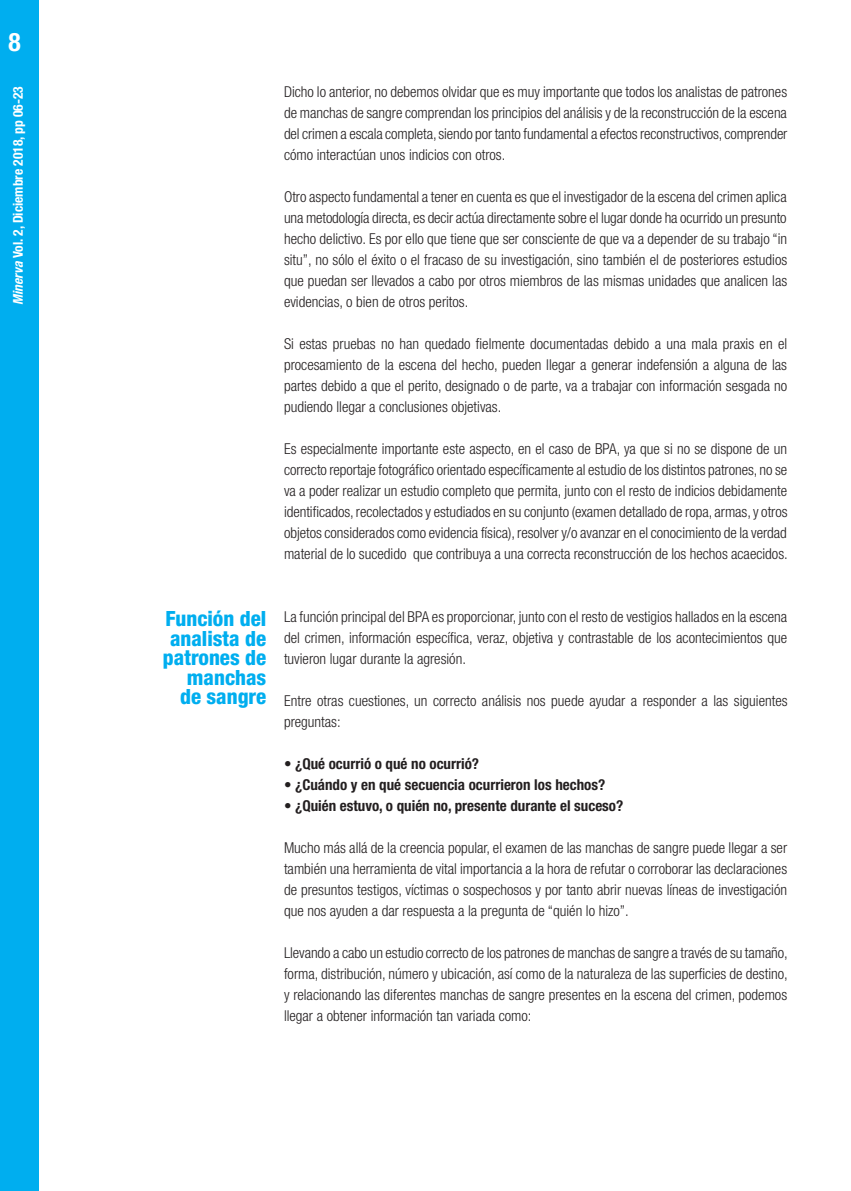
<style>
.page{position:relative;width:851px;height:1191px;background:#fff}
.page>*{position:absolute;margin:0;border:0;box-sizing:border-box;transform-origin:0 0}
.t1{font:700 condensed 25.5px "Helvetica Neue LT Std";color:#fff}
.TITULO_CH{font:800 condensed 21px "Helvetica Neue LT Std";color:#00aeef}
.t2{font:300 condensed 15px/21px "Helvetica Neue LT Std";color:#231f20;text-align:justify}
.t3{font:700 condensed 15px "Helvetica Neue LT Std";color:#231f20}
.t4{font:700 condensed 13.5px "Helvetica Neue LT Std";color:#fff}
.s1{font-style:italic}
</style>
<div class="page">
<div style="left:0;top:0;width:38px;height:1191px;background:#00aeef"></div>
<p class="t1" style="left:9px;top:27px;width:14px">8</p>
<p class="t4" style="left:10px;top:305px;width:220px;rotate:-90deg"><span class="s1">Minerva</span> Vol. 2, Diciembre 2018, pp 06-23</p>
<p class="t2" style="left:284px;top:81px;width:505px">Dicho lo anterior, no debemos olvidar que es muy importante que todos los analistas de patrones de manchas de sangre comprendan los principios del análisis y de la reconstrucción de la escena del crimen a escala completa, siendo por tanto fundamental a efectos reconstructivos, comprender cómo interactúan unos indicios con otros.</p>
<p class="t2" style="left:284px;top:186px;width:504px">Otro aspecto fundamental a tener en cuenta es que el investigador de la escena del crimen aplica una metodología directa, es decir actúa directamente sobre el lugar donde ha ocurrido un presunto hecho delictivo. Es por ello que tiene que ser consciente de que va a depender de su trabajo “in situ”, no sólo el éxito o el fracaso de su investigación, sino también el de posteriores estudios que puedan ser llevados a cabo por otros miembros de las mismas unidades que analicen las evidencias, o bien de otros peritos.</p>
<p class="t2" style="left:284px;top:333px;width:504px">Si estas pruebas no han quedado fielmente documentadas debido a una mala praxis en el procesamiento de la escena del hecho, pueden llegar a generar indefensión a alguna de las partes debido a que el perito, designado o de parte, va a trabajar con información sesgada no pudiendo llegar a conclusiones objetivas.</p>
<p class="t2" style="left:284px;top:438px;width:505px">Es especialmente importante este aspecto, en el caso de BPA, ya que si no se dispone de un correcto reportaje fotográfico orientado específicamente al estudio de los distintos patrones, no se va a poder realizar un estudio completo que permita, junto con el resto de indicios debidamente identificados, recolectados y estudiados en su conjunto (examen detallado de ropa, armas, y otros objetos considerados como evidencia física), resolver y/o avanzar en el conocimiento de la verdad material de lo sucedido que contribuya a una correcta reconstrucción de los hechos acaecidos.</p>
<p class="TITULO_CH" style="left:165px;top:606px;width:102px">Función del</p>
<p class="TITULO_CH" style="left:170px;top:625px;width:98px">analista de</p>
<p class="TITULO_CH" style="left:163px;top:645px;width:105px">patrones de</p>
<p class="TITULO_CH" style="left:187px;top:664px;width:81px">manchas</p>
<p class="TITULO_CH" style="left:180px;top:684px;width:88px">de sangre</p>
<p class="t2" style="left:284px;top:606px;width:504px">La función principal del BPA es proporcionar, junto con el resto de vestigios hallados en la escena del crimen, información específica, veraz, objetiva y contrastable de los acontecimientos que tuvieron lugar durante la agresión.</p>
<p class="t2" style="left:284px;top:690px;width:505px">Entre otras cuestiones, un correcto análisis nos puede ayudar a responder a las siguientes preguntas:</p>
<p class="t3" style="left:284px;top:754px;width:197px">• ¿Qué ocurrió o qué no ocurrió?</p>
<p class="t3" style="left:284px;top:775px;width:323px">• ¿Cuándo y en qué secuencia ocurrieron los hechos?</p>
<p class="t3" style="left:284px;top:796px;width:341px">• ¿Quién estuvo, o quién no, presente durante el suceso?</p>
<p class="t2" style="left:284px;top:837px;width:504px">Mucho más allá de la creencia popular, el examen de las manchas de sangre puede llegar a ser también una herramienta de vital importancia a la hora de refutar o corroborar las declaraciones de presuntos testigos, víctimas o sospechosos y por tanto abrir nuevas líneas de investigación que nos ayuden a dar respuesta a la pregunta de “quién lo hizo”.</p>
<p class="t2" style="left:284px;top:942px;width:505px">Llevando a cabo un estudio correcto de los patrones de manchas de sangre a través de su tamaño, forma, distribución, número y ubicación, así como de la naturaleza de las superficies de destino, y relacionando las diferentes manchas de sangre presentes en la escena del crimen, podemos llegar a obtener información tan variada como:</p>
</div>
